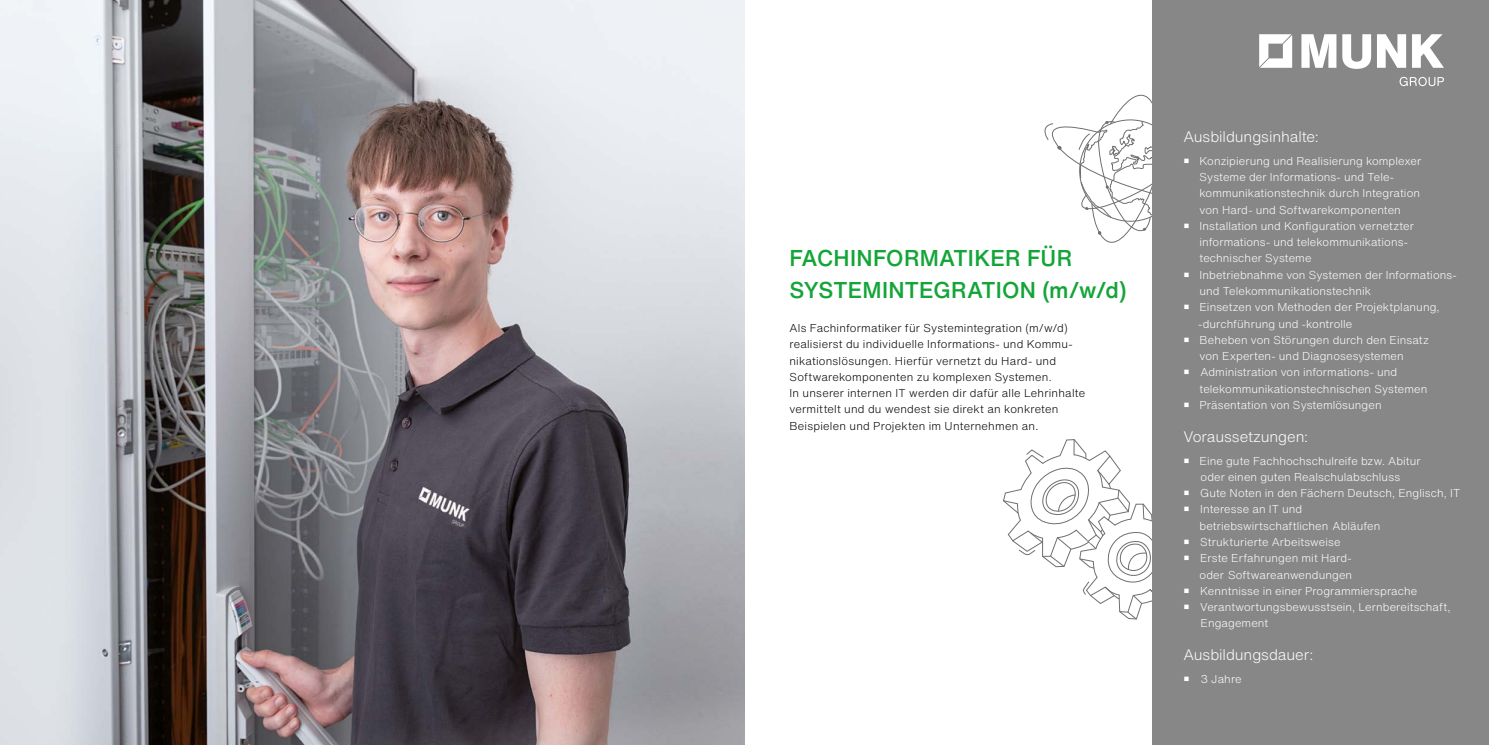
<style>
.page{position:relative;width:1489px;height:745px;background:#fff}
.page>*{position:absolute;margin:0;border:0;box-sizing:border-box;transform-origin:0 0}
.t1{font:500 22.5px/32.5px "Helvetica Now Text";letter-spacing:.005em;color:#13a538}
.t2{font:300 15px "Helvetica Now Text";letter-spacing:-.005em;color:#fff}
.t3{font:300 11.25px/16.2px "Helvetica Now Text";letter-spacing:.01em;color:#fff}
.t4{font:300 11.25px/16.2px "Helvetica Now Text";letter-spacing:.02em;color:#000}
</style>
<div class="page">
<svg style="left:1003px;top:439px;width:149px;height:180px"></svg>
<svg style="left:1044px;top:94px;width:108px;height:149px"></svg>
<div style="left:1152px;top:0;width:336px;height:744px;background:#878787"></div>
<svg style="left:1259px;top:34px;width:32px;height:34px"></svg>
<svg style="left:1301px;top:34px;width:35px;height:34px"></svg>
<svg style="left:1342px;top:34px;width:28px;height:35px"></svg>
<svg style="left:1377px;top:34px;width:28px;height:34px"></svg>
<svg style="left:1412px;top:34px;width:31px;height:34px"></svg>
<svg style="left:1399px;top:77px;width:44px;height:9px"></svg>
<img style="left:0;top:0;width:744px;height:744px">
<p class="t1" style="left:789px;top:241px;width:338px">FACHINFORMATIKER FÜR<br>SYSTEMINTEGRATION (m/w/d)</p>
<p class="t4" style="left:789px;top:319px;width:297px">Als Fachinformatiker für Systemintegration (m/w/d) realisierst du individuelle Informations- und Kommu&shy;nikationslösungen. Hierfür vernetzt du Hard- und Softwarekomponenten zu komplexen Systemen.<br>In unserer internen IT werden dir dafür alle Lehrinhalte vermittelt und du wendest sie direkt an konkreten Beispielen und Projekten im Unternehmen an.</p>
<p class="t2" style="left:1183px;top:126px;width:137px">Ausbildungsinhalte:</p>
<p class="t3" style="left:1199px;top:152px;width:223px;text-indent:-16px">○ Konzipierung und Realisierung komplexer Systeme der Informations- und Tele&shy;kommunikationstechnik durch Integration von Hard- und Softwarekomponenten</p>
<p class="t3" style="left:1199px;top:217px;width:216px;text-indent:-16px">○ Installation und Konfiguration vernetzter informations- und telekommunikations&shy;technischer Systeme</p>
<p class="t3" style="left:1199px;top:266px;width:259px;text-indent:-16px">○ Inbetriebnahme von Systemen der Informations&shy;und Telekommunikationstechnik</p>
<p class="t3" style="left:1197px;top:298px;width:243px;text-indent:-15px">○ Einsetzen von Methoden der Projektplanung, -durchführung und -kontrolle</p>
<p class="t3" style="left:1199px;top:331px;width:231px;text-indent:-16px">○ Beheben von Störungen durch den Einsatz von Experten- und Diagnosesystemen</p>
<p class="t3" style="left:1199px;top:363px;width:229px;text-indent:-16px">○ Administration von informations- und telekommunikationstechnischen Systemen</p>
<p class="t3" style="left:1183px;top:396px;width:200px">○ Präsentation von Systemlösungen</p>
<p class="t2" style="left:1183px;top:425px;width:126px">Voraussetzungen:</p>
<p class="t3" style="left:1183px;top:452px;width:239px;text-align:center">○ Eine gute Fachhochschulreife bzw. Abitur oder einen guten Realschulabschluss</p>
<p class="t3" style="left:1183px;top:484px;width:278px">○ Gute Noten in den Fächern Deutsch, Englisch, IT</p>
<p class="t3" style="left:1199px;top:500px;width:182px;text-indent:-16px">○ Interesse an IT und betriebswirtschaftlichen Abläufen</p>
<p class="t3" style="left:1183px;top:533px;width:159px">○ Strukturierte Arbeitsweise</p>
<p class="t3" style="left:1183px;top:549px;width:170px;text-align:right">○ Erste Erfahrungen mit Hard&shy;oder Softwareanwendungen</p>
<p class="t3" style="left:1183px;top:582px;width:235px">○ Kenntnisse in einer Programmiersprache</p>
<p class="t3" style="left:1200px;top:598px;width:251px;text-indent:-17px">○ Verantwortungsbewusstsein, Lernbereitschaft,<br>Engagement</p>
<p class="t2" style="left:1183px;top:643px;width:131px">Ausbildungsdauer:</p>
<p class="t3" style="left:1183px;top:670px;width:60px">○ 3 Jahre</p>
</div>
